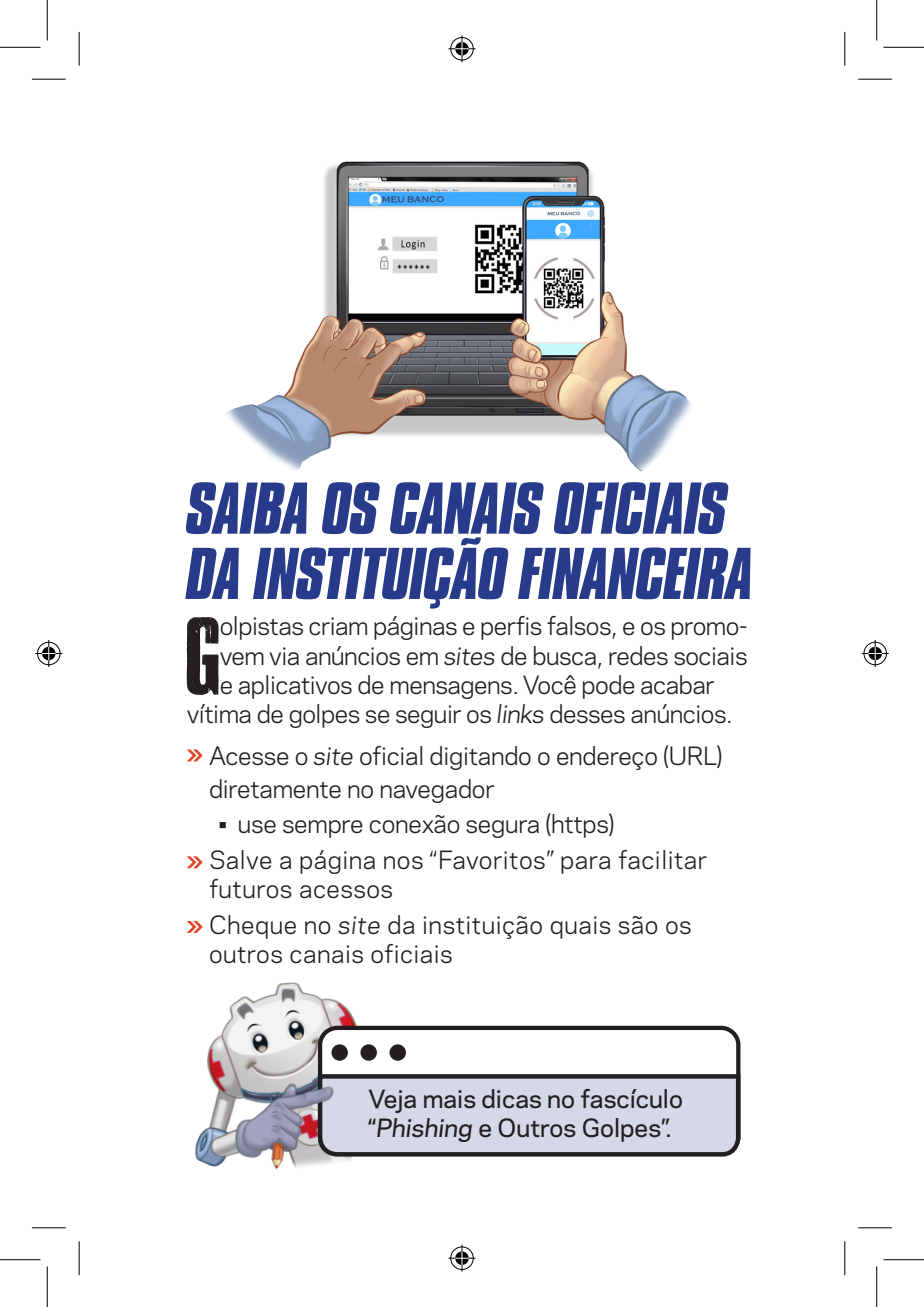
<style>
.page{position:relative;width:924px;height:1307px;background:#fff}
.page>*{position:absolute;margin:0;border:0;box-sizing:border-box;transform-origin:0 0}
.t1{font:92.92px "Cross Town";color:#231f20}
.t2{font:italic 700 63px/65.2px "Compacta BT";letter-spacing:-.02em;color:#273b8a}
.t3{font:23.62px/32.4px "Galaxie Polaris";letter-spacing:-.01em;color:#231f20}
.t4{font:23.62px/29.2px "Galaxie Polaris";letter-spacing:.02em;color:#231f20}
.t5{font:500 23.62px/29.2px "Galaxie Polaris";color:#231f20}
.s1{font-style:italic}
</style>
<div class="page">
<svg style="left:187px;top:749px;width:16px;height:12px"></svg>
<svg style="left:187px;top:856px;width:16px;height:12px"></svg>
<svg style="left:187px;top:921px;width:16px;height:11px"></svg>
<img style="left:226px;top:161px;width:466px;height:311px">
<div style="left:318px;top:1025px;width:422px;height:130px;border:4px solid #231f20;border-radius:17px"></div>
<svg style="left:472px;top:1071px;width:269px;height:86px;background:#c0c3d1"></svg>
<img style="left:195px;top:982px;width:277px;height:188px">
<hr style="left:32px;top:79px;width:34px;height:1px;background:#000">
<hr style="left:858px;top:79px;width:34px;height:1px;background:#000">
<hr style="left:32px;top:1227px;width:34px;height:1px;background:#000">
<hr style="left:858px;top:1227px;width:34px;height:1px;background:#000">
<hr style="left:79px;top:32px;width:1px;height:34px;background:#000">
<hr style="left:79px;top:1241px;width:1px;height:33px;background:#000">
<hr style="left:844px;top:32px;width:1px;height:34px;background:#000">
<hr style="left:844px;top:1241px;width:1px;height:33px;background:#000">
<hr style="left:0;top:47px;width:40px;height:1px;background:#000">
<hr style="left:883px;top:47px;width:41px;height:1px;background:#000">
<hr style="left:0;top:1259px;width:40px;height:1px;background:#000">
<hr style="left:883px;top:1259px;width:41px;height:1px;background:#000">
<hr style="left:47px;top:0;width:1px;height:41px;background:#000">
<hr style="left:47px;top:1266px;width:1px;height:40px;background:#000">
<hr style="left:876px;top:0;width:1px;height:41px;background:#000">
<hr style="left:876px;top:1266px;width:1px;height:40px;background:#000">
<svg style="left:448px;top:35px;width:27px;height:27px"></svg>
<svg style="left:448px;top:1244px;width:27px;height:27px"></svg>
<svg style="left:35px;top:640px;width:27px;height:27px"></svg>
<svg style="left:861px;top:640px;width:27px;height:27px"></svg>
<p class="t2" style="left:187px;top:477px;width:569px">SAIBA OS CANAIS OFICIAIS<br>DA INSTITUIÇÃO FINANCEIRA</p>
<p class="t1" style="left:187px;top:615px;width:36px">G</p>
<p class="t3" style="left:220px;top:609px;width:529px">olpistas criam páginas e perfis falsos, e os promo-</p>
<p class="t3" style="left:220px;top:638px;width:529px">vem via anúncios em <span class="s1">sites</span> de busca, redes sociais</p>
<p class="t3" style="left:220px;top:667px;width:496px">e aplicativos de mensagens. Você pode acabar</p>
<p class="t3" style="left:187px;top:696px;width:547px">vítima de golpes se seguir os <span class="s1">links</span> desses anúncios.</p>
<p class="t3" style="left:209px;top:738px;width:515px">Acesse o <span class="s1">site</span> oficial digitando o endereço (URL) diretamente no navegador</p>
<p class="t3" style="left:218px;top:806px;width:397px">• use sempre conexão segura (https)</p>
<p class="t4" style="left:209px;top:844px;width:499px">Salve a página nos “Favoritos” para facilitar futuros acessos</p>
<p class="t4" style="left:209px;top:908px;width:484px">Cheque no <span class="s1">site</span> da instituição quais são os outros canais oficiais</p>
<p class="t5" style="left:368px;top:1082px;width:316px">Veja mais dicas no fascículo “<span class="s1">Phishing</span> e Outros Golpes”.</p>
</div>
